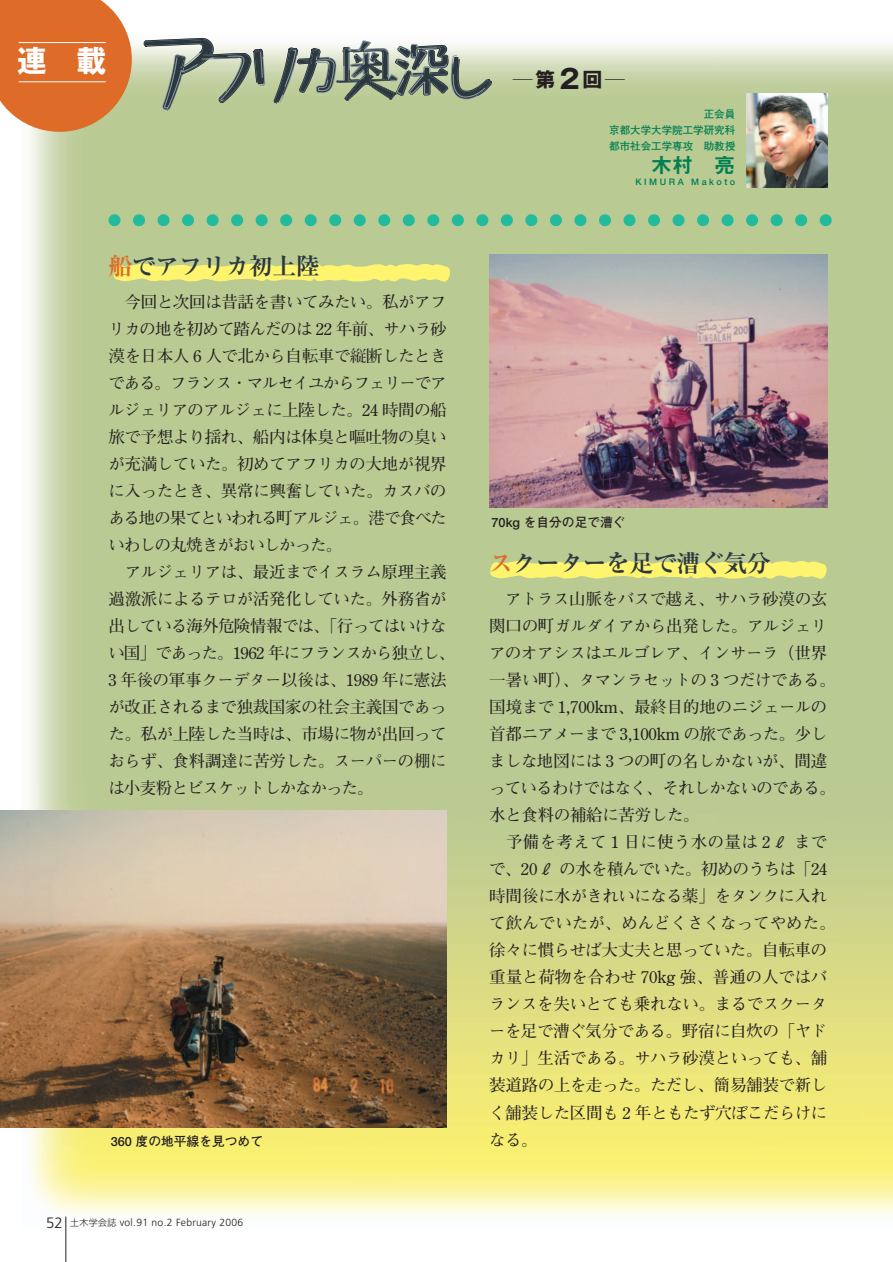
<style>
.page{position:relative;width:893px;height:1262px;background:#fff}
.page>*{position:absolute;margin:0;border:0;box-sizing:border-box;transform-origin:0 0}
.t1{font:700 29.7px "Gothic MB101";color:#fff}
.t2{font:700 24px "Ryumin";letter-spacing:-.025em;color:#2c3840}
.t3{font:21px "Midashi Go MB31";color:#007f52}
.t4{font:700 19.8px "Gothic MB101";color:#231f20}
.t5{font:700 16.5px/27px "Futo Min A101";letter-spacing:-.03em;color:#231f20}
.t6{font:700 16.5px "Futo Min A101";letter-spacing:-.05em;color:#231f20}
.t7{font:700 16.5px "Futo Min A101";letter-spacing:-.01em;color:#231f20}
.t8{font:700 16.5px "Futo Min A101";letter-spacing:.02em;color:#231f20}
.t9{font:700 12.75px "Futo Go B101";color:#231f20}
.t10{font:700 10.5px/15.8px "Futo Go B101";color:#007f52;text-align:justify}
.t11{font:300 10.35px "Frutiger";letter-spacing:.025em;color:#231f20}
.t12{font:700 9px "Futo Go B101";letter-spacing:.28em;color:#007f52}
.s1{color:#de6b27}
.s2{font-size:26.4px}
.s3{font-size:15px}
.s4{font-family:"Shin Go";font-size:9px}
</style>
<div class="page">
<img style="left:22px;top:44px;width:870px;height:1184px">
<svg style="left:487px;top:560px;width:342px;height:20px;background:#ebe876"></svg>
<svg style="left:111px;top:263px;width:342px;height:20px;background:#ebe876"></svg>
<hr style="left:66px;top:1216px;width:1px;height:46px;background:#231f20">
<svg style="left:0;top:0;width:132px;height:132px;background:#dd7e41"></svg>
<div style="left:0;top:0;width:60px;height:60px;background:#de6b27"></div>
<hr style="left:19px;top:81px;width:87px;height:1px;background:#fff">
<hr style="left:19px;top:42px;width:87px;height:1px;background:#fff">
<svg style="left:143px;top:37px;width:348px;height:74px;background:#a7b29b"></svg>
<img style="left:746px;top:94px;width:81px;height:93px">
<svg style="left:114px;top:214px;width:713px;height:12px;background:#80c496"></svg>
<img style="left:0;top:810px;width:446px;height:317px">
<img style="left:489px;top:254px;width:338px;height:254px">
<svg style="left:775px;top:836px;width:9px;height:12px"></svg>
<svg style="left:541px;top:863px;width:10px;height:12px"></svg>
<h1 class="t1" style="left:17px;top:50px;width:91px">連　載</h1>
<h2 class="t2" style="left:108px;top:257px;width:213px"><span class="s1">船</span>でアフリカ初上陸</h2>
<p class="t5" style="left:108px;top:291px;width:340px;text-align:justify;text-indent:16px">今回と次回は昔話を書いてみたい。私がアフリカの地を初めて踏んだのは 22 年前、サハラ砂漠を日本人 6 人で北から自転車で縦断したときである。フランス・マルセイユからフェリーでアルジェリアのアルジェに上陸した。24 時間の船旅で予想より揺れ、船内は体臭と嘔吐物の臭いが充満していた。初めてアフリカの大地が視界に入ったとき、異常に興奮していた。カスバのある地の果てといわれる町アルジェ。港で食べたいわしの丸焼きがおいしかった。</p>
<p class="t5" style="left:108px;top:561px;width:348px;text-indent:16px">アルジェリアは、最近までイスラム原理主義過激派によるテロが活発化していた。外務省が出している海外危険情報では、「行ってはいけない国」であった。1962 年にフランスから独立し、<br>3 年後の軍事クーデター以後は、1989 年に憲法が改正されるまで独裁国家の社会主義国であった。私が上陸した当時は、市場に物が出回っておらず、食料調達に苦労した。スーパーの棚には小麦粉とビスケットしかなかった。</p>
<p class="t4" style="left:512px;top:72px;width:114px">―第<span class="s2">2</span>回―</p>
<p class="t10" style="left:609px;top:107px;width:127px;text-indent:94px">正会員京都大学大学院工学研究科都市社会工学専攻　助教授</p>
<p class="t3" style="left:651px;top:158px;width:106px">木村　亮　</p>
<p class="t12" style="left:635px;top:179px;width:101px">KIMURA Makoto</p>
<p class="t9" style="left:491px;top:517px;width:136px">70kg を自分の足で漕ぐ</p>
<h2 class="t2" style="left:489px;top:554px;width:283px"><span class="s1">ス</span>クーターを足で漕ぐ気分</h2>
<p class="t5" style="left:505px;top:588px;width:324px">アトラス山脈をバスで越え、サハラ砂漠の玄</p>
<p class="t5" style="left:489px;top:615px;width:340px">関口の町ガルダイアから出発した。アルジェリ</p>
<p class="t5" style="left:489px;top:642px;width:340px">アのオアシスはエルゴレア、インサーラ（世界</p>
<p class="t5" style="left:489px;top:669px;width:348px">一暑い町）、タマンラセットの 3 つだけである。</p>
<p class="t7" style="left:489px;top:701px;width:339px">国境まで 1,700km、最終目的地のニジェールの</p>
<p class="t6" style="left:489px;top:728px;width:340px">首都ニアメーまで 3,100km の旅であった。少し</p>
<p class="t5" style="left:489px;top:750px;width:340px">ましな地図には 3 つの町の名しかないが、間違</p>
<p class="t6" style="left:489px;top:782px;width:348px">っているわけではなく、それしかないのである。</p>
<p class="t7" style="left:489px;top:809px;width:212px">水と食料の補給に苦労した。</p>
<p class="t8" style="left:506px;top:836px;width:266px">予備を考えて 1 日に使う水の量は 2</p>
<p class="t5" style="left:794px;top:831px;width:35px">まで</p>
<p class="t5" style="left:489px;top:858px;width:50px">で、20</p>
<p class="t5" style="left:489px;top:858px;width:348px;text-indent:70px">の水を積んでいた。初めのうちは「24時間後に水がきれいになる薬」をタンクに入れて飲んでいたが、めんどくさくなってやめた。徐々に慣らせば大丈夫と思っていた。自転車の重量と荷物を合わせ 70kg 強、普通の人ではバランスを失いとても乗れない。まるでスクーターを足で漕ぐ気分である。野宿に自炊の「ヤドカリ」生活である。サハラ砂漠といっても、舗装道路の上を走った。ただし、簡易舗装で新しく舗装した区間も 2 年ともたず穴ぼこだらけに</p>
<p class="t9" style="left:111px;top:1136px;width:154px">360 度の地平線を見つめて</p>
<p class="t5" style="left:489px;top:1128px;width:50px">なる。</p>
<p class="t11" style="left:46px;top:1218px;width:199px"><span class="s3">52</span> <span class="s4">土木学会誌</span> vol.91 no.2 February 2006</p>
</div>
